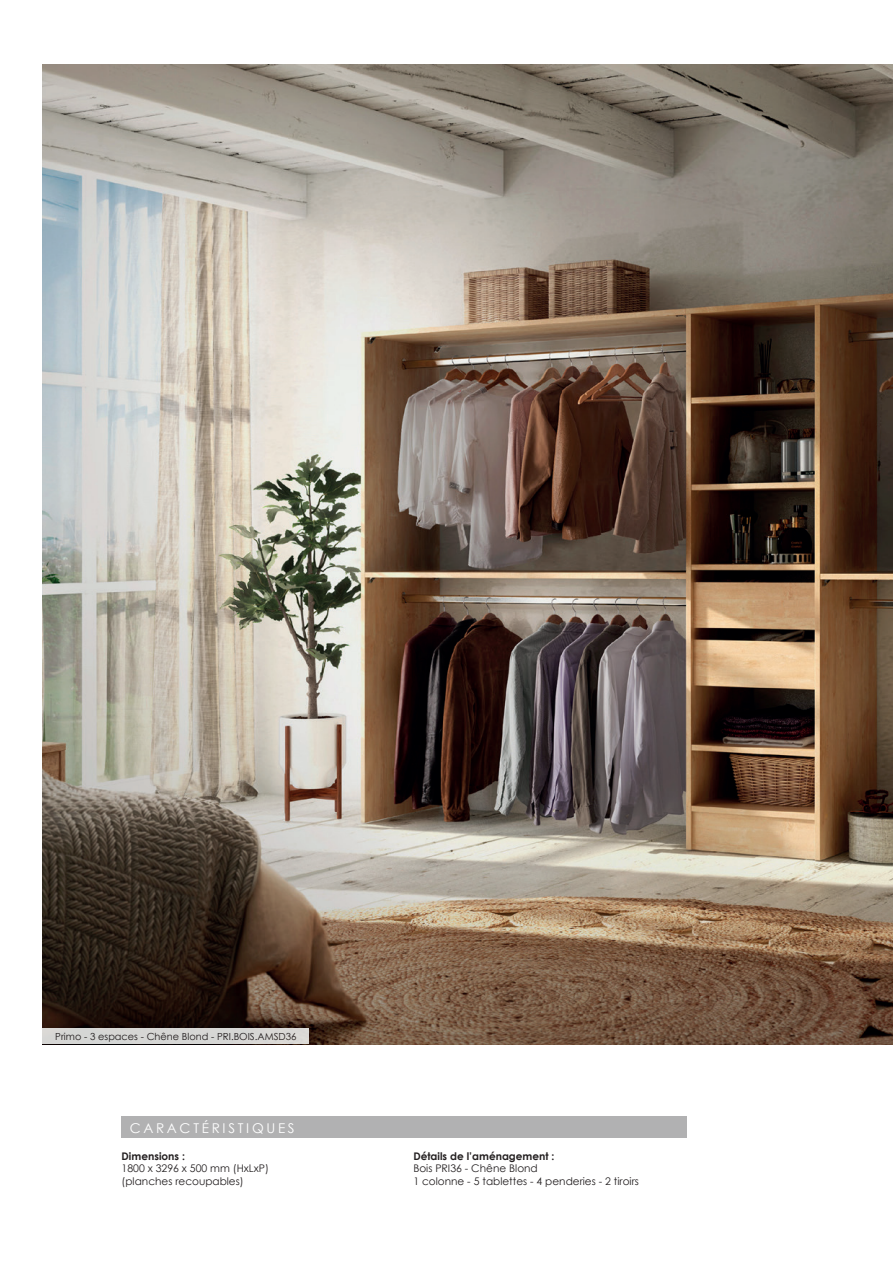
<style>
.page{position:relative;width:893px;height:1263px;background:#fff}
.page>*{position:absolute;margin:0;border:0;box-sizing:border-box;transform-origin:0 0}
.t1{font:13.5px "Century Gothic";letter-spacing:.2em;color:#fff}
.t2{font:10.5px/12.6px "Century Gothic";color:#231f20}
.t3{font:700 10.5px "Century Gothic";color:#231f20}
.t4{font:9.75px "Century Gothic";color:#231f20}
</style>
<div class="page">
<img style="left:43px;top:65px;width:850px;height:979px">
<div style="left:43px;top:1028px;width:266px;height:16px;background:#d6d6d5"></div>
<div style="left:122px;top:1117px;width:565px;height:21px;background:#b1b1b2"></div>
<p class="t4" style="left:55px;top:1029px;width:243px">Primo - 3 espaces - Chêne Blond - PRI.BOIS.AMSD36</p>
<p class="t1" style="left:130px;top:1118px;width:166px">CARACTÉRISTIQUES</p>
<p class="t3" style="left:122px;top:1148px;width:65px">Dimensions :</p>
<p class="t2" style="left:122px;top:1162px;width:149px">1800 x 3296 x 500 mm (HxLxP) (planches recoupables)</p>
<p class="t3" style="left:413px;top:1148px;width:143px">Détails de l’aménagement :</p>
<p class="t2" style="left:413px;top:1162px;width:227px">Bois PRI36 - Chêne Blond<br>1 colonne - 5 tablettes - 4 penderies - 2 tiroirs</p>
</div>
